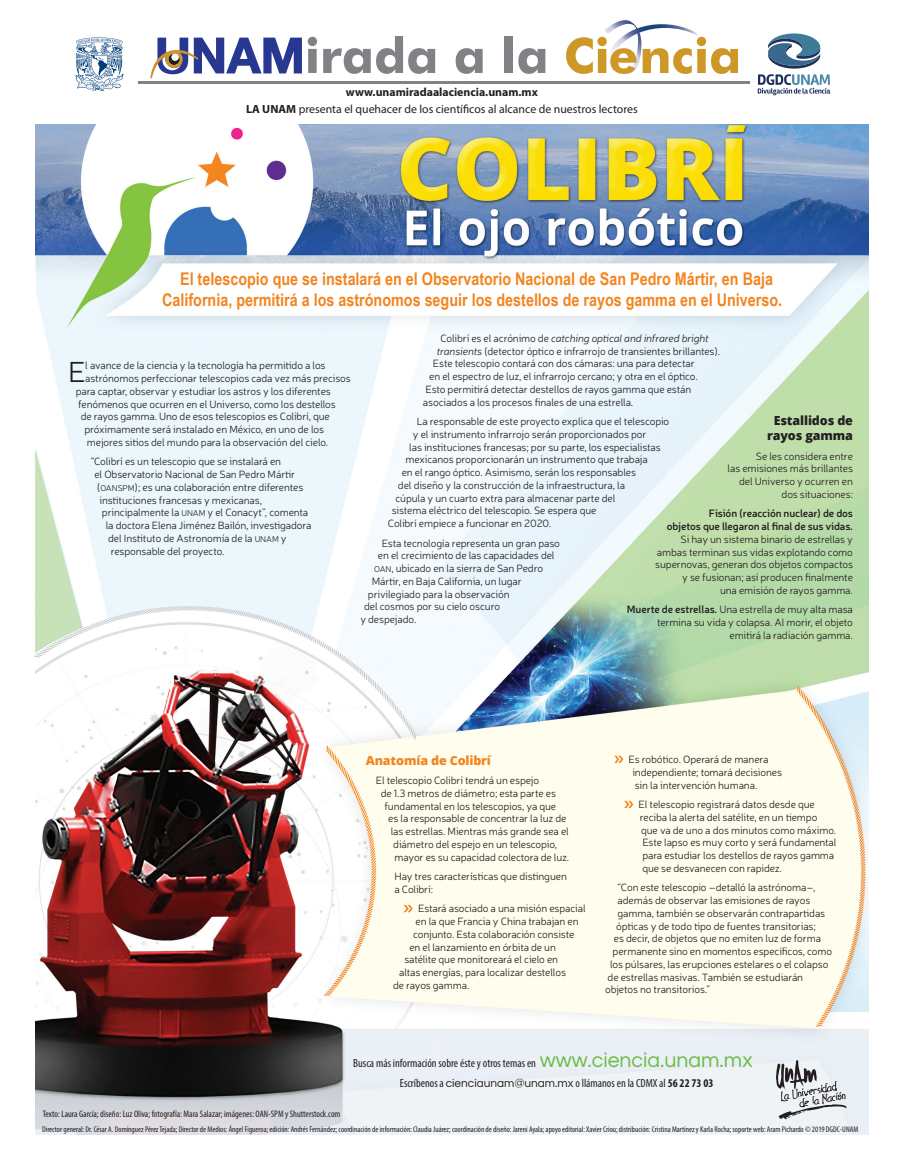
<style>
.page{position:relative;width:904px;height:1170px;background:#fff}
.page>*{position:absolute;margin:0;border:0;box-sizing:border-box;transform-origin:0 0}
.t1{font:300 29.12px "Neris";color:#231f20}
.t2{font:700 17.5px/21px "Arial Narrow";color:#f38520;text-align:center}
.t3{font:800 12.5px/15px "Open Sans";letter-spacing:-.01em;color:#231f20;text-align:center}
.t4{font:800 12.5px "Open Sans";letter-spacing:-.01em;color:#f38520}
.t5{font:condensed 11.75px "Myriad Pro";color:#231f20}
.t6{font:11.75px/16.8px "Myriad Pro";color:#231f20;text-align:center}
.t7{font:300 10.62px/12.8px "Neris";letter-spacing:-.01em;color:#231f20;text-align:right}
.t8{font:600 10.62px/12.8px "Neris";letter-spacing:-.01em;color:#231f20;text-align:right}
.t9{font:italic 300 10.62px "Neris";letter-spacing:-.01em;color:#231f20}
.t10{font:condensed 9.5px "Myriad Pro";color:#231f20}
.t11{font:condensed 8.25px "Myriad Pro";color:#231f20}
.s1{font-weight:700}
.s2{font-size:8.5px}
.s3{font-style:normal}
.s4{font-style:italic}
.s5{font-weight:600}
.s6{font-family:"Questrial";font-stretch:normal;font-size:21.25px;color:#6cbd45}
.s7{font-family:"Questrial";font-stretch:normal}
</style>
<div class="page">
<img style="left:35px;top:124px;width:833px;height:1010px">
<svg style="left:776px;top:1059px;width:70px;height:60px"></svg>
<svg style="left:757px;top:33px;width:73px;height:62px"></svg>
<svg style="left:76px;top:37px;width:48px;height:54px"></svg>
<hr style="left:138px;top:82px;width:612px;height:2px;background:#808285">
<svg style="left:308px;top:37px;width:9px;height:36px"></svg>
<svg style="left:323px;top:36px;width:112px;height:38px"></svg>
<svg style="left:455px;top:48px;width:27px;height:26px"></svg>
<div style="left:504px;top:36px;width:9px;height:37px;background:#808285"></div>
<svg style="left:518px;top:48px;width:27px;height:26px"></svg>
<svg style="left:150px;top:38px;width:152px;height:40px"></svg>
<img style="left:605px;top:20px;width:92px;height:49px">
<svg style="left:566px;top:37px;width:70px;height:37px"></svg>
<svg style="left:642px;top:37px;width:96px;height:37px"></svg>
<svg style="left:34px;top:604px;width:383px;height:137px"></svg>
<svg style="left:323px;top:744px;width:54px;height:251px"></svg>
<svg style="left:796px;top:684px;width:70px;height:343px;background:#f6f4e9"></svg>
<svg style="left:403px;top:904px;width:10px;height:8px"></svg>
<svg style="left:614px;top:755px;width:9px;height:8px"></svg>
<svg style="left:624px;top:800px;width:9px;height:8px"></svg>
<p class="t6" style="left:246px;top:84px;width:393px"><span class="s1">www.unamiradaalaciencia.unam.mx<br>LA UNAM</span> presenta el quehacer de los científicos al alcance de nuestros lectores</p>
<h2 class="t2" style="left:162px;top:267px;width:621px">El telescopio que se instalará en el Observatorio Nacional de San Pedro Mártir, en Baja<br>California, permitirá a los astrónomos seguir los destellos de rayos gamma en el Universo.</h2>
<h1 class="t1" style="left:68px;top:353px;width:19px">E</h1>
<p class="t7" style="left:85px;top:359px;width:242px">l avance de la ciencia y la tecnología ha permitido a los</p>
<p class="t7" style="left:85px;top:371px;width:267px">astrónomos perfeccionar telescopios cada vez más precisos</p>
<p class="t7" style="left:76px;top:384px;width:257px">para captar, observar y estudiar los astros y los diferentes</p>
<p class="t7" style="left:78px;top:397px;width:259px">fenómenos que ocurren en el Universo, como los destellos</p>
<p class="t7" style="left:81px;top:410px;width:251px">de rayos gamma. Uno de esos telescopios es Colibrí, que</p>
<p class="t7" style="left:84px;top:422px;width:241px">próximamente será instalado en México, en uno de los</p>
<p class="t7" style="left:87px;top:435px;width:243px">mejores sitios del mundo para la observación del cielo.</p>
<p class="t7" style="left:91px;top:455px;width:192px">“Colibrí es un telescopio que se instalará en</p>
<p class="t7" style="left:94px;top:467px;width:202px">el Observatorio Nacional de San Pedro Mártir</p>
<p class="t7" style="left:97px;top:480px;width:208px">(<span class="s2">OANSPM</span>); es una colaboración entre diferentes</p>
<p class="t7" style="left:99px;top:493px;width:164px">instituciones francesas y mexicanas,</p>
<p class="t7" style="left:102px;top:506px;width:208px">principalmente la <span class="s2">UNAM</span> y el Conacyt”, comenta</p>
<p class="t7" style="left:106px;top:518px;width:207px">la doctora Elena Jiménez Bailón, investigadora</p>
<p class="t7" style="left:108px;top:531px;width:180px">del Instituto de Astronomía de la <span class="s2">UNAM</span> y</p>
<p class="t7" style="left:111px;top:544px;width:115px">responsable del proyecto.</p>
<p class="t9" style="left:440px;top:331px;width:270px"><span class="s3">Colibrí es el acrónimo de</span> catching optical and infrared bright</p>
<p class="t7" style="left:437px;top:344px;width:285px"><span class="s4">transients</span> (detector óptico e infrarrojo de transientes brillantes).</p>
<p class="t7" style="left:433px;top:357px;width:263px">Este telescopio contará con dos cámaras: una para detectar</p>
<p class="t7" style="left:429px;top:370px;width:270px">en el espectro de luz, el infrarrojo cercano; y otra en el óptico.</p>
<p class="t7" style="left:425px;top:382px;width:267px">Esto permitirá detectar destellos de rayos gamma que están</p>
<p class="t7" style="left:423px;top:395px;width:212px">asociados a los procesos finales de una estrella.</p>
<p class="t7" style="left:417px;top:415px;width:254px">La responsable de este proyecto explica que el telescopio</p>
<p class="t7" style="left:413px;top:427px;width:235px">y el instrumento infrarrojo serán proporcionados por</p>
<p class="t7" style="left:409px;top:440px;width:253px">las instituciones francesas; por su parte, los especialistas</p>
<p class="t7" style="left:405px;top:453px;width:244px">mexicanos proporcionarán un instrumento que trabaja</p>
<p class="t7" style="left:402px;top:466px;width:236px">en el rango óptico. Asimismo, serán los responsables</p>
<p class="t7" style="left:398px;top:478px;width:228px">del diseño y la construcción de la infraestructura, la</p>
<p class="t7" style="left:395px;top:491px;width:221px">cúpula y un cuarto extra para almacenar parte del</p>
<p class="t7" style="left:392px;top:504px;width:206px">sistema eléctrico del telescopio. Se espera que</p>
<p class="t7" style="left:388px;top:517px;width:165px">Colibrí empiece a funcionar en 2020.</p>
<p class="t7" style="left:382px;top:536px;width:180px">Esta tecnología representa un gran paso</p>
<p class="t7" style="left:378px;top:549px;width:178px">en el crecimiento de las capacidades del</p>
<p class="t7" style="left:374px;top:561px;width:170px"><span class="s2">OAN</span>, ubicado en la sierra de San Pedro</p>
<p class="t7" style="left:372px;top:574px;width:151px">Mártir, en Baja California, un lugar</p>
<p class="t7" style="left:368px;top:587px;width:143px">privilegiado para la observación</p>
<p class="t7" style="left:364px;top:600px;width:137px">del cosmos por su cielo oscuro</p>
<p class="t7" style="left:360px;top:612px;width:57px">y despejado.</p>
<p class="t3" style="left:767px;top:412px;width:87px">Estallidos de rayos gamma</p>
<p class="t7" style="left:727px;top:449px;width:127px">Se les considera entre<br>las emisiones más brillantes del Universo y ocurren en dos situaciones:</p>
<p class="t8" style="left:666px;top:507px;width:188px">Fisión (reacción nuclear) de dos<br>objetos que llegaron al final de sus vidas.</p>
<p class="t7" style="left:655px;top:532px;width:199px">Si hay un sistema binario de estrellas y ambas terminan sus vidas explotando como supernovas, generan dos objetos compactos y se fusionan; así producen finalmente<br>una emisión de rayos gamma.</p>
<p class="t7" style="left:627px;top:603px;width:227px"><span class="s5">Muerte de estrellas.</span> Una estrella de muy alta masa termina su vida y colapsa. Al morir, el objeto emitirá la radiación gamma.</p>
<p class="t4" style="left:366px;top:750px;width:127px">Anatomía de Colibrí</p>
<p class="t7" style="left:376px;top:773px;width:165px">El telescopio Colibrí tendrá un espejo</p>
<p class="t7" style="left:381px;top:786px;width:177px">de 1.3 metros de diámetro; esta parte es</p>
<p class="t7" style="left:384px;top:799px;width:173px">fundamental en los telescopios, ya que</p>
<p class="t7" style="left:388px;top:811px;width:180px">es la responsable de concentrar la luz de</p>
<p class="t7" style="left:391px;top:824px;width:180px">las estrellas. Mientras más grande sea el</p>
<p class="t7" style="left:393px;top:837px;width:165px">diámetro del espejo en un telescopio,</p>
<p class="t7" style="left:394px;top:850px;width:176px">mayor es su capacidad colectora de luz.</p>
<p class="t7" style="left:394px;top:869px;width:174px;text-align:left">Hay tres características que distinguen a Colibrí:</p>
<p class="t7" style="left:418px;top:901px;width:169px">Estará asociado a una misión espacial</p>
<p class="t7" style="left:415px;top:914px;width:164px">en la que Francia y China trabajan en</p>
<p class="t7" style="left:413px;top:927px;width:163px">conjunto. Esta colaboración consiste</p>
<p class="t7" style="left:409px;top:940px;width:148px">en el lanzamiento en órbita de un</p>
<p class="t7" style="left:404px;top:952px;width:155px">satélite que monitoreará el cielo en</p>
<p class="t7" style="left:399px;top:965px;width:168px">altas energías, para localizar destellos</p>
<p class="t7" style="left:393px;top:978px;width:78px">de rayos gamma.</p>
<p class="t7" style="left:632px;top:752px;width:151px;text-align:left;text-indent:-4px">Es robótico. Operará de manera independiente; tomará decisiones sin la intervención humana.</p>
<p class="t7" style="left:638px;top:797px;width:199px;text-align:left">El telescopio registrará datos desde que reciba la alerta del satélite, en un tiempo<br>que va de uno a dos minutos como máximo.<br>Este lapso es muy corto y será fundamental para estudiar los destellos de rayos gamma que se desvanecen con rapidez.</p>
<p class="t7" style="left:617px;top:880px;width:199px">“Con este telescopio –detalló la astrónoma–,</p>
<p class="t7" style="left:617px;top:893px;width:194px">además de observar las emisiones de rayos</p>
<p class="t7" style="left:617px;top:906px;width:209px">gamma, también se observarán contrapartidas</p>
<p class="t7" style="left:616px;top:919px;width:201px">ópticas y de todo tipo de fuentes transitorias;</p>
<p class="t7" style="left:614px;top:931px;width:209px">es decir, de objetos que no emiten luz de forma</p>
<p class="t7" style="left:612px;top:944px;width:221px">permanente sino en momentos específicos, como</p>
<p class="t7" style="left:610px;top:957px;width:220px">los púlsares, las erupciones estelares o el colapso</p>
<p class="t7" style="left:607px;top:970px;width:197px">de estrellas masivas. También se estudiarán</p>
<p class="t7" style="left:605px;top:982px;width:107px">objetos no transitorios.”</p>
<p class="t5" style="left:353px;top:1056px;width:401px">Busca más información sobre éste y otros temas en <span class="s6">www.ciencia.unam.mx</span></p>
<p class="t5" style="left:400px;top:1076px;width:315px">Escríbenos a <span class="s7">cienciaunam@unam.mx</span> o llámanos en la CDMX al <span class="s1">56 22 73 03</span></p>
<p class="t10" style="left:43px;top:1107px;width:299px">Texto: Laura García; diseño: Luz Oliva; fotografía: Mara Salazar; imágenes: OAN-SPM y Shutterstock.com</p>
<p class="t11" style="left:42px;top:1123px;width:817px">Director general: Dr. César A. Domínguez Pérez Tejada; Director de Medios: Ángel Figueroa; edición: Andrés Fernández; coordinación de información: Claudia Juárez; coordinación de diseño: Jareni Ayala; apoyo editorial: Xavier Criou; distribución: Cristina Martínez y Karla Rocha; soporte web: Aram Pichardo © 2019 DGDC-UNAM</p>
</div>
